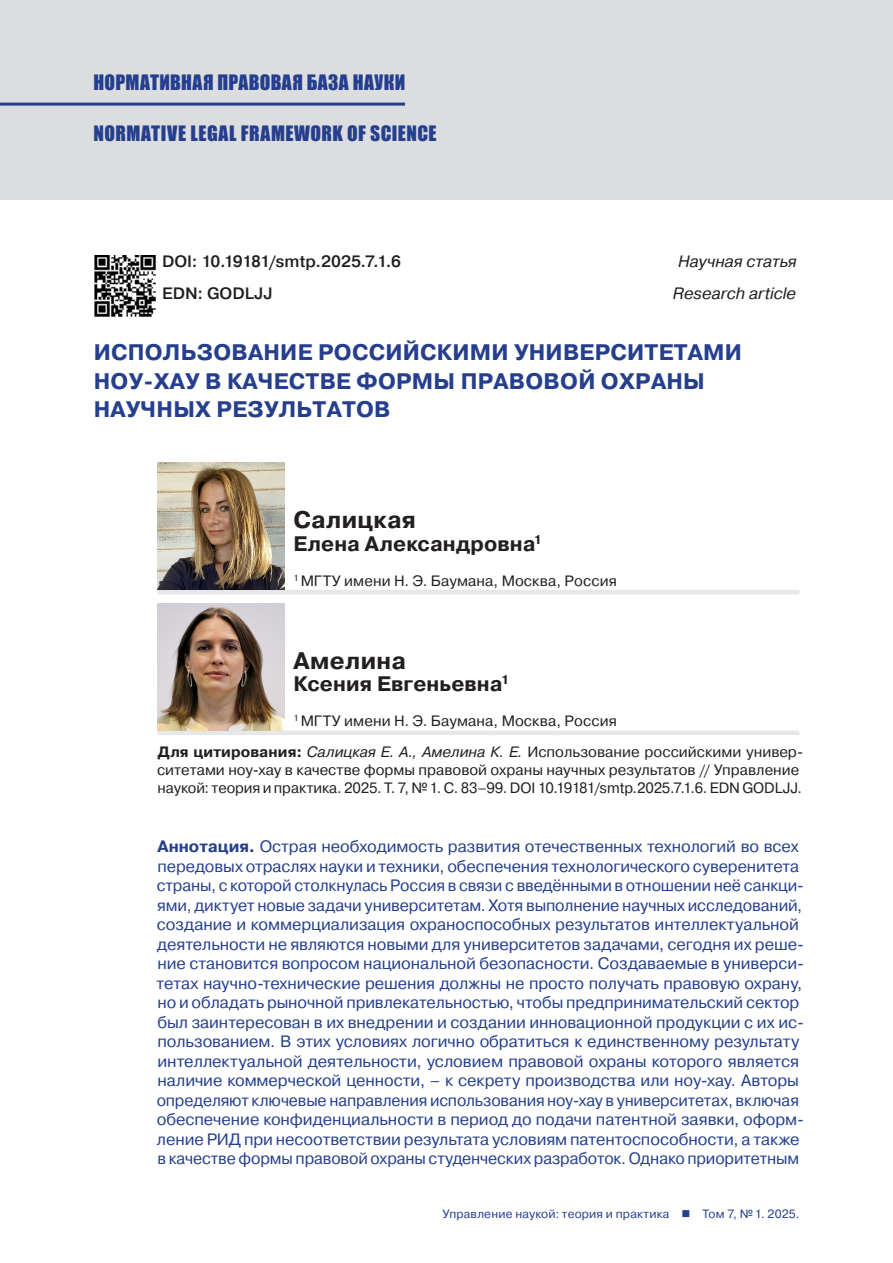
<style>
.page{position:relative;width:893px;height:1263px;background:#fff}
.page>*{position:absolute;margin:0;border:0;box-sizing:border-box;transform-origin:0 0}
.t1{font:700 24px "Pragmatica";letter-spacing:.015em;color:#231f20}
.t2{font:700 22.5px/28.5px "Pragmatica";letter-spacing:.01em;color:#253f8e}
.t3{font:700 21px "Pragmatica";letter-spacing:.005em;color:#231f20}
.t4{font:19.5px "Impact";letter-spacing:.025em;color:#253f8e}
.t5{font:16.5px/19.5px "Pragmatica";letter-spacing:-.005em;color:#253f8e}
.t6{font:500 16.5px "Pragmatica";color:#231f20}
.t7{font:italic 16.5px "Pragmatica";color:#231f20}
.t8{font:15px/18px "Pragmatica";color:#231f20}
.t9{font:12px "Pragmatica";letter-spacing:.015em;color:#253f8e}
.s1{font-weight:700}
.s2{font-style:italic}
</style>
<div class="page">
<div style="left:0;top:0;width:893px;height:200px;background:#dcdddf"></div>
<hr style="left:0;top:103px;width:405px;height:3px;background:#253f8e">
<img style="left:94px;top:255px;width:62px;height:62px">
<hr style="left:157px;top:590px;width:642px;height:4px;background:#e6e7e9">
<div style="left:157px;top:730px;width:642px;height:5px;background:#e6e7e9"></div>
<img style="left:157px;top:462px;width:128px;height:128px">
<img style="left:157px;top:603px;width:128px;height:127px">
<p class="t4" style="left:94px;top:67px;width:313px">НОРМАТИВНАЯ ПРАВОВАЯ БАЗА НАУКИ</p>
<p class="t4" style="left:94px;top:118px;width:345px">NORMATIVE LEGAL FRAMEWORK OF SCIENCE</p>
<p class="t6" style="left:162px;top:250px;width:240px">DOI: 10.19181/smtp.2025.7.1.6</p>
<p class="t7" style="left:678px;top:251px;width:120px">Научная статья</p>
<p class="t6" style="left:162px;top:283px;width:112px">EDN: GODLJJ</p>
<p class="t7" style="left:673px;top:283px;width:125px">Research article</p>
<h2 class="t2" style="left:94px;top:338px;width:650px">ИСПОЛЬЗОВАНИЕ РОССИЙСКИМИ УНИВЕРСИТЕТАМИ<br>НОУ-ХАУ В КАЧЕСТВЕ ФОРМЫ ПРАВОВОЙ ОХРАНЫ<br>НАУЧНЫХ РЕЗУЛЬТАТОВ</h2>
<h1 class="t1" style="left:293px;top:504px;width:124px">Салицкая</h1>
<p class="t3" style="left:293px;top:530px;width:250px">Елена Александровна<sup>1</sup></p>
<p class="t8" style="left:293px;top:572px;width:325px"><sup>1</sup> МГТУ имени Н. Э. Баумана, Москва, Россия</p>
<h1 class="t1" style="left:293px;top:645px;width:114px">Амелина</h1>
<p class="t3" style="left:293px;top:670px;width:217px">Ксения Евгеньевна<sup>1</sup></p>
<p class="t8" style="left:293px;top:712px;width:325px"><sup>1</sup> МГТУ имени Н. Э. Баумана, Москва, Россия</p>
<p class="t8" style="left:157px;top:743px;width:648px"><span class="s1">Для цитирования:</span> <span class="s2">Салицкая Е. А., Амелина К. Е.</span> Использование российскими универ&shy;ситетами ноу-хау в качестве формы правовой охраны научных результатов // Управление наукой: теория и практика. 2025. Т. 7, №1. С. 83–99. DOI 10.19181/smtp.2025.7.1.6. EDN GODLJJ.</p>
<p class="t5" style="left:156px;top:837px;width:649px"><span class="s1">Аннотация.</span> Острая необходимость развития отечественных технологий во всех передовых отраслях науки и техники, обеспечения технологического суверенитета страны, с которой столкнулась Россия в связи с введёнными в отношении неё санкци&shy;ями, диктует новые задачи университетам. Хотя выполнение научных исследований, создание и коммерциализация охраноспособных результатов интеллектуальной деятельности не являются новыми для университетов задачами, сегодня их реше&shy;ние становится вопросом национальной безопасности. Создаваемые в универси&shy;тетах научно-технические решения должны не просто получать правовую охрану, но и обладать рыночной привлекательностью, чтобы предпринимательский сектор был заинтересован в их внедрении и создании инновационной продукции с их ис&shy;пользованием. В этих условиях логично обратиться к единственному результату интеллектуальной деятельности, условием правовой охраны которого является наличие коммерческой ценности, – к секрету производства или ноу-хау. Авторы определяют ключевые направления использования ноу-хау в университетах, включая обеспечение конфиденциальности в период до подачи патентной заявки, оформ&shy;ление РИД при несоответствии результата условиям патентоспособности, а также в качестве формы правовой охраны студенческих разработок. Однако приоритетным</p>
<p class="t9" style="left:442px;top:1206px;width:359px">Управление наукой: теория и практика ■ Том 7, №1. 2025.</p>
</div>
